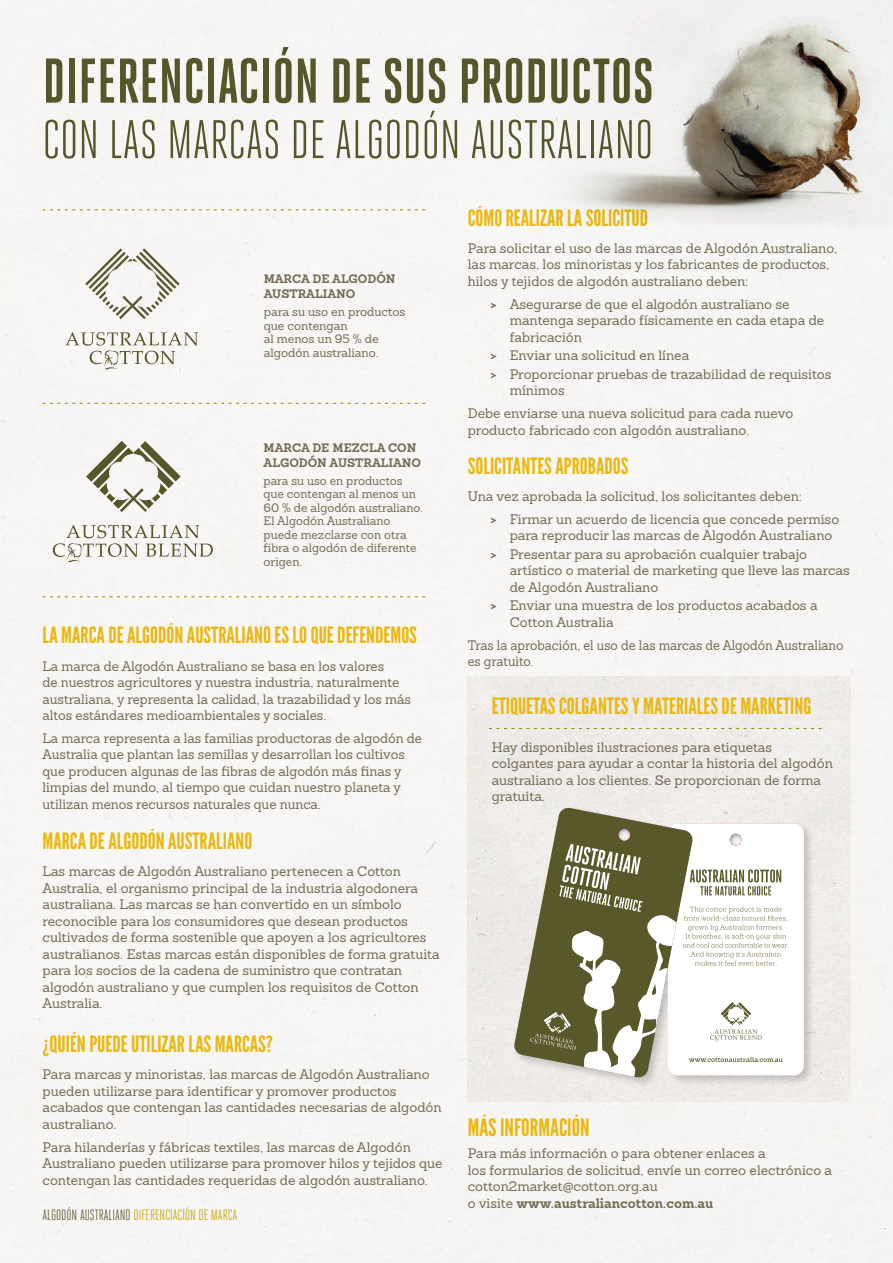
<style>
.page{position:relative;width:893px;height:1263px;background:#f7f6f5}
.page>*{position:absolute;margin:0;border:0;box-sizing:border-box;transform-origin:0 0}
.t1{font:700 63px "Heroic Condensed";color:#57562a}
.t2{font:54.15px "Heroic Condensed";color:#57562a}
.t3{font:24px "League Gothic";color:#eab812}
.t4{font:22.5px "League Gothic";color:#eab812}
.t5{font:15px "Heroic Condensed";color:#c2a204}
.t6{font:13.5px/16.5px "Sanchez";color:#736b55}
.t7{font:13.5px/16.5px "Sanchez";color:#736b55;scale:.93 1}
.t8{font:12px/13.5px "Sanchez";color:#736b55}
.t9{font:700 12px/15px "Sanchez";color:#736b55}
.s1{color:#57562a}
.s2{font-weight:700}
</style>
<div class="page">
<div style="left:468px;top:676px;width:382px;height:425px;background:#efebe8"></div>
<div style="left:513px;top:806px;width:302px;height:283px;background:#000;opacity:.18"></div>
<svg style="left:513px;top:808px;width:291px;height:270px"></svg>
<svg style="left:43px;top:210px;width:382px;height:1px"></svg>
<svg style="left:43px;top:403px;width:382px;height:1px"></svg>
<svg style="left:43px;top:596px;width:382px;height:1px"></svg>
<svg style="left:85px;top:248px;width:95px;height:71px"></svg>
<svg style="left:65px;top:332px;width:133px;height:37px"></svg>
<svg style="left:86px;top:441px;width:95px;height:71px"></svg>
<svg style="left:53px;top:525px;width:160px;height:37px"></svg>
<svg style="left:489px;top:728px;width:332px;height:1px"></svg>
<img style="left:541px;top:0;width:352px;height:242px">
<h1 class="t1" style="left:43px;top:46px;width:613px">DIFERENCIACIÓN DE SUS PRODUCTOS</h1>
<h2 class="t2" style="left:43px;top:110px;width:612px">CON LAS MARCAS DE ALGODÓN AUSTRALIANO</h2>
<p class="t9" style="left:264px;top:272px;width:133px">MARCA DE ALGODÓN<br>AUSTRALIANO</p>
<p class="t8" style="left:264px;top:305px;width:143px">para su uso en productos que contengan<br>al menos un 95 % de algodón australiano.</p>
<p class="t9" style="left:264px;top:440px;width:159px">MARCA DE MEZCLA CON<br>ALGODÓN AUSTRALIANO</p>
<p class="t8" style="left:264px;top:474px;width:161px">para su uso en productos que contengan al menos un<br>60 % de algodón australiano.<br>El Algodón Australiano puede mezclarse con otra fibra o algodón de diferente origen.</p>
<h3 class="t4" style="left:43px;top:622px;width:376px">LA MARCA DE ALGODÓN AUSTRALIANO ES LO QUE DEFENDEMOS</h3>
<p class="t6" style="left:43px;top:657px;width:370px">La marca de Algodón Australiano se basa en los valores<br>de nuestros agricultores y nuestra industria, naturalmente australiana, y representa la calidad, la trazabilidad y los más altos estándares medioambientales y sociales.</p>
<p class="t6" style="left:43px;top:730px;width:381px">La marca representa a las familias productoras de algodón de Australia que plantan las semillas y desarrollan los cultivos que producen algunas de las fibras de algodón más finas y limpias del mundo, al tiempo que cuidan nuestro planeta y utilizan menos recursos naturales que nunca.</p>
<h3 class="t4" style="left:43px;top:827px;width:211px">MARCA DE ALGODÓN AUSTRALIANO</h3>
<p class="t6" style="left:43px;top:863px;width:399px">Las marcas de Algodón Australiano pertenecen a Cotton Australia, el organismo principal de la industria algodonera australiana. Las marcas se han convertido en un símbolo reconocible para los consumidores que desean productos cultivados de forma sostenible que apoyen a los agricultores australianos. Estas marcas están disponibles de forma gratuita para los socios de la cadena de suministro que contratan algodón australiano y que cumplen los requisitos de Cotton Australia.</p>
<h3 class="t4" style="left:43px;top:1031px;width:232px">¿QUIÉN PUEDE UTILIZAR LAS MARCAS?</h3>
<p class="t6" style="left:43px;top:1066px;width:401px">Para marcas y minoristas, las marcas de Algodón Australiano pueden utilizarse para identificar y promover productos acabados que contengan las cantidades necesarias de algodón australiano.</p>
<p class="t6" style="left:43px;top:1138px;width:401px">Para hilanderías y fábricas textiles, las marcas de Algodón<br>Australiano pueden utilizarse para promover hilos y tejidos que contengan las cantidades requeridas de algodón australiano.</p>
<p class="t5" style="left:43px;top:1207px;width:196px"><span class="s1">ALGODÓN AUSTRALIANO</span> DIFERENCIACIÓN DE MARCA</p>
<h3 class="t4" style="left:468px;top:204px;width:182px">CÓMO REALIZAR LA SOLICITUD</h3>
<p class="t6" style="left:468px;top:240px;width:371px">Para solicitar el uso de las marcas de Algodón Australiano, las marcas, los minoristas y los fabricantes de productos, hilos y tejidos de algodón australiano deben:</p>
<p class="t6" style="left:510px;top:295px;width:316px;text-indent:-19px"><span class="s2">&gt;</span> Asegurarse de que el algodón australiano se mantenga separado físicamente en cada etapa de fabricación</p>
<p class="t6" style="left:490px;top:346px;width:343px;line-height:18.6px"><span class="s2">&gt;</span> Enviar una solicitud en línea<br><span class="s2">&gt;</span> Proporcionar pruebas de trazabilidad de requisitos</p>
<p class="t6" style="left:468px;top:379px;width:327px;line-height:23px;text-indent:42px">mínimos<br>Debe enviarse una nueva solicitud para cada nuevo</p>
<p class="t6" style="left:468px;top:422px;width:283px">producto fabricado con algodón australiano.</p>
<h3 class="t4" style="left:468px;top:452px;width:162px">SOLICITANTES APROBADOS</h3>
<p class="t6" style="left:490px;top:484px;width:350px;line-height:23px;text-indent:-23px">Una vez aprobada la solicitud, los solicitantes deben:<br><span class="s2">&gt;</span> Firmar un acuerdo de licencia que concede permiso</p>
<p class="t6" style="left:490px;top:526px;width:344px;line-height:18.6px;text-indent:19px">para reproducir las marcas de Algodón Australiano <span class="s2">&gt;</span> Presentar para su aprobación cualquier trabajo</p>
<p class="t6" style="left:510px;top:562px;width:341px">artístico o material de marketing que lleve las marcas de Algodón Australiano</p>
<p class="t6" style="left:510px;top:597px;width:309px;text-indent:-19px"><span class="s2">&gt;</span> Enviar una muestra de los productos acabados a<br>Cotton Australia</p>
<p class="t7" style="left:468px;top:637px;width:406px">Tras la aprobación, el uso de las marcas de Algodón Australiano es gratuito.</p>
<h3 class="t4" style="left:492px;top:693px;width:321px">ETIQUETAS COLGANTES Y MATERIALES DE MARKETING</h3>
<p class="t6" style="left:492px;top:739px;width:343px">Hay disponibles ilustraciones para etiquetas colgantes para ayudar a contar la historia del algodón australiano a los clientes. Se proporcionan de forma gratuita.</p>
<h3 class="t3" style="left:468px;top:1113px;width:124px">MÁS INFORMACIÓN</h3>
<p class="t6" style="left:468px;top:1145px;width:366px">Para más información o para obtener enlaces a<br>los formularios de solicitud, envíe un correo electrónico a cotton2market@cotton.org.au<br>o visite <span class="s2">www.australiancotton.com.au</span></p>
</div>
